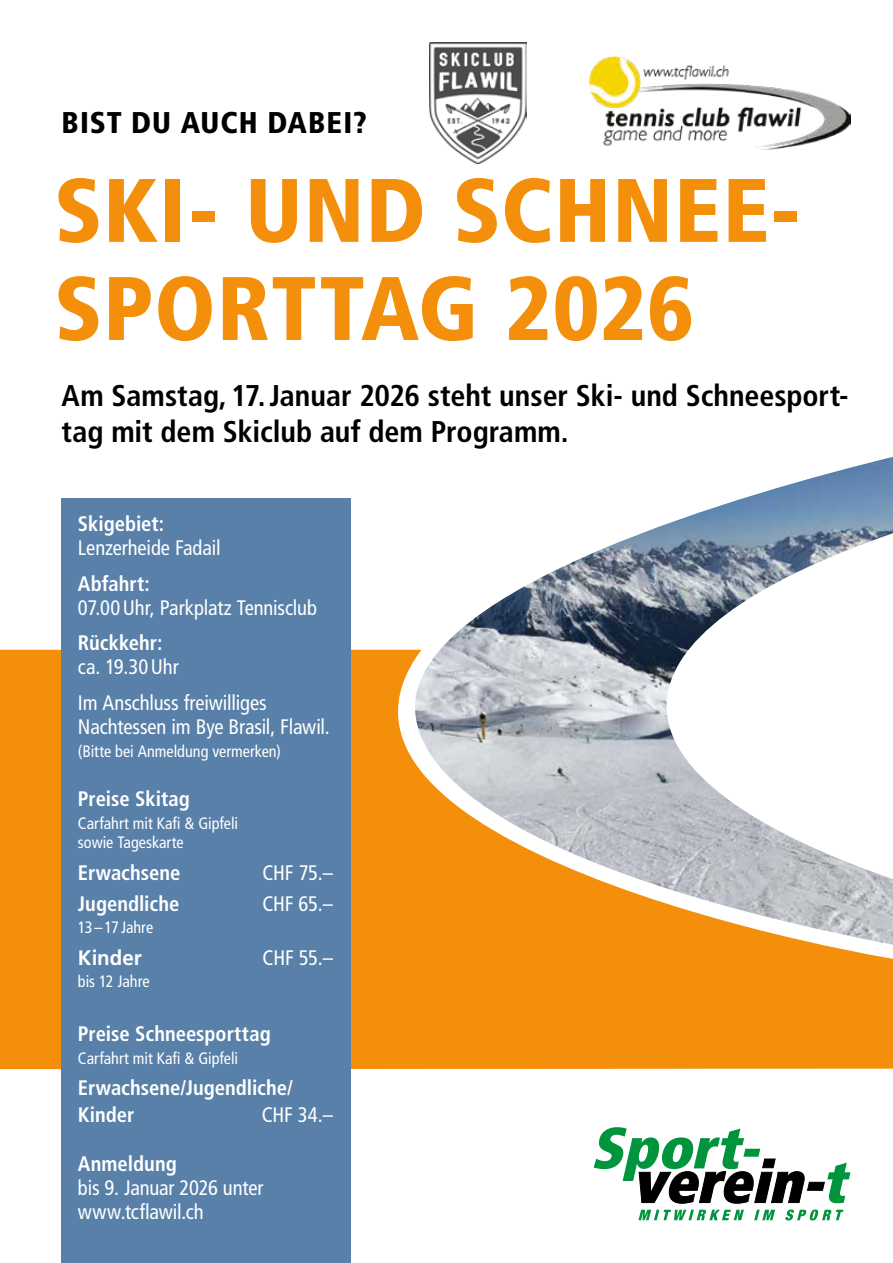
<style>
.page{position:relative;width:893px;height:1263px;background:#fff}
.page>*{position:absolute;margin:0;border:0;box-sizing:border-box;transform-origin:0 0}
.t1{font:900 condensed 90px/98.1px "Frutiger LT Std";letter-spacing:.01em;color:#f48f0c}
.t2{font:700 condensed 30px/36px "Frutiger LT Std";letter-spacing:-.005em;color:#000}
.t3{font:900 condensed 30px "Frutiger LT Std";letter-spacing:.035em;color:#000}
.t4{font:condensed 21px/36px "Frutiger LT Std";letter-spacing:-.005em;color:#fff}
.t5{font:700 condensed 21px/27px "Frutiger LT Std";color:#fff}
.t6{font:700 21px "Frutiger LT Std";color:#fff}
.t7{font:condensed 16.5px/19.5px "Frutiger LT Std";color:#fff}
</style>
<div class="page">
<img style="left:589px;top:56px;width:261px;height:94px">
<div style="left:0;top:650px;width:893px;height:419px;background:#f48f0c"></div>
<img style="left:415px;top:457px;width:478px;height:488px">
<div style="left:61px;top:499px;width:289px;height:764px;background:#5880a9"></div>
<svg style="left:594px;top:1127px;width:256px;height:76px"></svg>
<svg style="left:638px;top:1209px;width:205px;height:11px"></svg>
<img style="left:429px;top:43px;width:97px;height:120px">
<h2 class="t3" style="left:62px;top:104px;width:306px">BIST DU AUCH DABEI?</h2>
<h1 class="t1" style="left:54px;top:161px;width:748px">SKI- UND SCHNEE-<br>SPORTTAG 2026</h1>
<h2 class="t2" style="left:62px;top:378px;width:788px">Am Samstag, 17.Januar 2026 steht unser Ski- und Schneesport&shy;tag mit dem Skiclub auf dem Programm.</h2>
<p class="t5" style="left:78px;top:511px;width:88px">Skigebiet:</p>
<p class="t4" style="left:78px;top:530px;width:144px">Lenzerheide Fadail</p>
<p class="t5" style="left:78px;top:570px;width:73px">Abfahrt:</p>
<p class="t4" style="left:78px;top:590px;width:241px">07.00Uhr, Parkplatz Tennisclub</p>
<p class="t5" style="left:78px;top:630px;width:86px">Rückkehr:</p>
<p class="t4" style="left:78px;top:649px;width:190px">ca. 19.30Uhr<br>Im Anschluss freiwilliges</p>
<p class="t4" style="left:78px;top:709px;width:253px">Nachtessen im Bye Brasil, Flawil.</p>
<p class="t7" style="left:78px;top:741px;width:204px">(Bitte bei Anmeldung vermerken)</p>
<p class="t5" style="left:78px;top:786px;width:113px">Preise Skitag</p>
<p class="t7" style="left:78px;top:813px;width:162px">Carfahrt mit Kafi &amp; Gipfeli sowie Tageskarte</p>
<p class="t5" style="left:78px;top:859px;width:104px">Erwachsene</p>
<p class="t4" style="left:262px;top:854px;width:72px">CHF 75.–</p>
<p class="t5" style="left:78px;top:890px;width:103px">Jugendliche</p>
<p class="t4" style="left:262px;top:886px;width:72px">CHF 65.–</p>
<p class="t7" style="left:78px;top:918px;width:77px">13–17 Jahre</p>
<p class="t6" style="left:78px;top:945px;width:65px">Kinder</p>
<p class="t4" style="left:263px;top:939px;width:72px">CHF 55.–</p>
<p class="t7" style="left:78px;top:972px;width:73px">bis 12 Jahre</p>
<p class="t5" style="left:78px;top:1020px;width:194px">Preise Schneesporttag</p>
<p class="t7" style="left:78px;top:1048px;width:162px">Carfahrt mit Kafi &amp; Gipfeli</p>
<p class="t5" style="left:78px;top:1074px;width:216px">Erwachsene/Jugendliche/<br>Kinder</p>
<p class="t4" style="left:262px;top:1097px;width:73px">CHF 34.–</p>
<p class="t5" style="left:78px;top:1151px;width:100px">Anmeldung</p>
<p class="t4" style="left:78px;top:1176px;width:187px;line-height:24px">bis 9. Januar 2026 unter www.tcflawil.ch</p>
</div>
